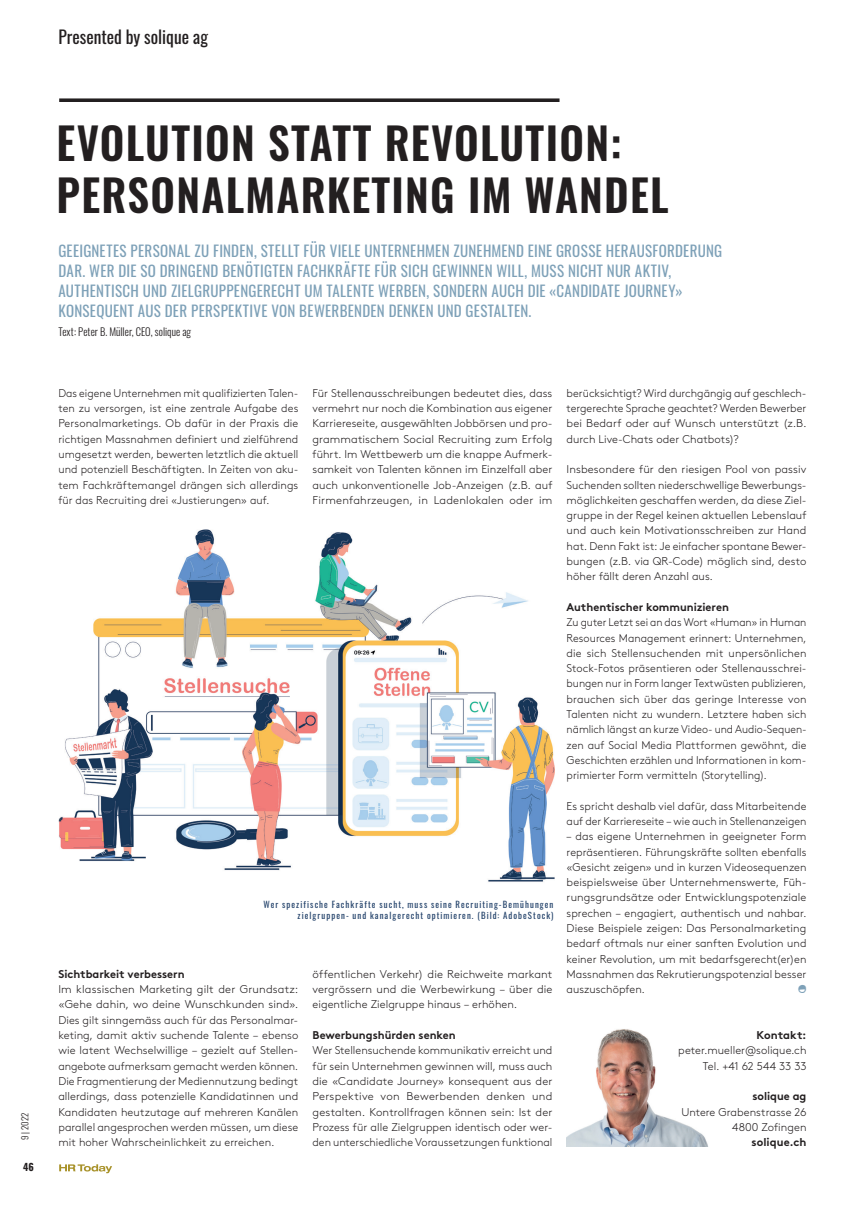
<style>
.page{position:relative;width:865px;height:1205px;background:#fff}
.page>*{position:absolute;margin:0;border:0;box-sizing:border-box;transform-origin:0 0}
.t1{font:600 43.75px/52.5px "Oswald";letter-spacing:.03em;color:#231f20}
.t2{font:17.5px "Oswald";color:#231f20}
.t3{font:15px/20px "Oswald";letter-spacing:.02em;color:#7ea1b8}
.t4{font:300 11.25px/15.2px "Brown Std";letter-spacing:.005em;color:#231f20;text-align:justify}
.t5{font:300 11.25px/15.2px "Brown Std";letter-spacing:.005em;color:#231f20;text-align:justify;scale:.95 1}
.t6{font:700 11.25px "Brown Std";color:#231f20}
.t7{font:11.25px "zodiackillercode";color:#7ea1b8}
.t8{font:300 10.62px "Oswald";letter-spacing:.005em;color:#231f20}
.t9{font:700 10px "Oswald";color:#231f20}
.t10{font:8.75px/11.2px "Oswald";letter-spacing:.12em;color:#24436b;text-align:right}
.t11{font:300 8.75px "Oswald";color:#231f20}
</style>
<div class="page">
<svg style="left:59px;top:1164px;width:53px;height:9px"></svg>
<img style="left:566px;top:1029px;width:142px;height:117px">
<svg style="left:59px;top:98px;width:500px;height:4px;background:#3b3839"></svg>
<img style="left:58px;top:529px;width:496px;height:353px">
<h2 class="t2" style="left:58px;top:21px;width:151px">Presented by solique ag</h2>
<p class="t11" style="left:17px;top:1140px;width:29px;rotate:-90deg">9 | 2022</p>
<p class="t9" style="left:23px;top:1158px;width:12px">46</p>
<h1 class="t1" style="left:57px;top:112px;width:613px">EVOLUTION STATT REVOLUTION:<br>PERSONALMARKETING IM WANDEL</h1>
<p class="t3" style="left:58px;top:239px;width:665px">GEEIGNETES PERSONAL ZU FINDEN, STELLT FÜR VIELE UNTERNEHMEN ZUNEHMEND EINE GROSSE HERAUSFORDERUNG DAR. WER DIE SO DRINGEND BENÖTIGTEN FACHKRÄFTE FÜR SICH GEWINNEN WILL, MUSS NICHT NUR AKTIV, AUTHENTISCH UND ZIELGRUPPENGERECHT UM TALENTE WERBEN, SONDERN AUCH DIE «CANDIDATE JOURNEY» KONSEQUENT AUS DER PERSPEKTIVE VON BEWERBENDEN DENKEN UND GESTALTEN.</p>
<p class="t8" style="left:58px;top:322px;width:134px">Text: Peter B. Müller, CEO, solique ag</p>
<p class="t4" style="left:58px;top:385px;width:241px">Das eigene Unternehmen mit qualifizierten Talen&shy;ten zu versorgen, ist eine zentrale Aufgabe des Personalmarketings. Ob dafür in der Praxis die richtigen Massnahmen definiert und zielführend umgesetzt werden, bewerten letztlich die aktuell und potenziell Beschäftigten. In Zeiten von aku&shy;tem Fachkräftemangel drängen sich allerdings für das Recruiting drei «Justierungen» auf.</p>
<p class="t4" style="left:312px;top:385px;width:241px">Für Stellenausschreibungen bedeutet dies, dass vermehrt nur noch die Kombination aus eigener Karriereseite, ausgewählten Jobbörsen und pro&shy;grammatischem Social Recruiting zum Erfolg führt. Im Wettbewerb um die knappe Aufmerk&shy;samkeit von Talenten können im Einzelfall aber auch unkonventionelle Job-Anzeigen (z.B. auf Firmenfahrzeugen, in Ladenlokalen oder im</p>
<p class="t10" style="left:263px;top:897px;width:291px">Wer spezifische Fachkräfte sucht, muss seine Recruiting-Bemühungen zielgruppen- und kanalgerecht optimieren. (Bild: AdobeStock)</p>
<p class="t6" style="left:58px;top:967px;width:128px">Sichtbarkeit verbessern</p>
<p class="t4" style="left:58px;top:982px;width:241px">Im klassischen Marketing gilt der Grundsatz: «Gehe dahin, wo deine Wunschkunden sind».<br>Dies gilt sinngemäss auch für das Personalmar&shy;keting, damit aktiv suchende Talente – ebenso wie latent Wechselwillige – gezielt auf Stellen&shy;angebote aufmerksam gemacht werden können.<br>Die Fragmentierung der Mediennutzung bedingt allerdings, dass potenzielle Kandidatinnen und Kandidaten heutzutage auf mehreren Kanälen parallel angesprochen werden müssen, um diese mit hoher Wahrscheinlichkeit zu erreichen.</p>
<p class="t4" style="left:312px;top:966px;width:241px">öffentlichen Verkehr) die Reichweite markant vergrössern und die Werbewirkung – über die eigentliche Zielgruppe hinaus – erhöhen.</p>
<p class="t6" style="left:312px;top:1028px;width:145px">Bewerbungshürden senken</p>
<p class="t4" style="left:312px;top:1043px;width:241px">Wer Stellensuchende kommunikativ erreicht und für sein Unternehmen gewinnen will, muss auch die «Candidate Journey» konsequent aus der Perspektive von Bewerbenden denken und gestalten. Kontrollfragen können sein: Ist der Prozess für alle Zielgruppen identisch oder wer&shy;den unterschiedliche Voraussetzungen funktional</p>
<p class="t4" style="left:566px;top:385px;width:241px">berücksichtigt? Wird durchgängig auf geschlech&shy;tergerechte Sprache geachtet? Werden Bewerber bei Bedarf oder auf Wunsch unterstützt (z.B. durch Live-Chats oder Chatbots)?</p>
<p class="t4" style="left:566px;top:462px;width:241px">Insbesondere für den riesigen Pool von passiv Suchenden sollten niederschwellige Bewerbungs&shy;möglichkeiten geschaffen werden, da diese Ziel&shy;gruppe in der Regel keinen aktuellen Lebenslauf und auch kein Motivationsschreiben zur Hand hat. Denn Fakt ist: Je einfacher spontane Bewer&shy;bungen (z.B. via QR-Code) möglich sind, desto höher fällt deren Anzahl aus.</p>
<p class="t6" style="left:566px;top:600px;width:164px">Authentischer kommunizieren</p>
<p class="t5" style="left:566px;top:615px;width:254px">Zu guter Letzt sei an das Wort «Human» in Human Resources Management erinnert: Unternehmen, die sich Stellensuchenden mit unpersönlichen Stock-Fotos präsentieren oder Stellenausschrei&shy;bungen nur in Form langer Textwüsten publizieren, brauchen sich über das geringe Interesse von Talenten nicht zu wundern. Letztere haben sich nämlich längst an kurze Video- und Audio-Sequen&shy;zen auf Social Media Plattformen gewöhnt, die Geschichten erzählen und Informationen in kom&shy;primierter Form vermitteln (Storytelling).</p>
<p class="t4" style="left:566px;top:798px;width:241px">Es spricht deshalb viel dafür, dass Mitarbeitende auf der Karriereseite – wie auch in Stellenanzeigen</p>
<p class="t4" style="left:566px;top:829px;width:241px">– das eigene Unternehmen in geeigneter Form repräsentieren. Führungskräfte sollten ebenfalls «Gesicht zeigen» und in kurzen Videosequenzen beispielsweise über Unternehmenswerte, Füh&shy;rungsgrundsätze oder Entwicklungspotenziale sprechen – engagiert, authentisch und nahbar.<br>Diese Beispiele zeigen: Das Personalmarketing bedarf oftmals nur einer sanften Evolution und keiner Revolution, um mit bedarfsgerecht(er)en Massnahmen das Rekrutierungspotenzial besser auszuschöpfen.</p>
<p class="t7" style="left:798px;top:984px;width:9px">a</p>
<p class="t6" style="left:756px;top:1028px;width:51px">Kontakt:</p>
<p class="t4" style="left:678px;top:1043px;width:130px;text-align:right">peter.mueller@solique.ch<br>Tel. +41 62 544 33 33</p>
<p class="t6" style="left:752px;top:1089px;width:56px">solique ag</p>
<p class="t4" style="left:681px;top:1104px;width:126px;text-align:right">Untere Grabenstrasse 26<br>4800 Zofingen</p>
<p class="t6" style="left:751px;top:1135px;width:56px">solique.ch</p>
</div>
